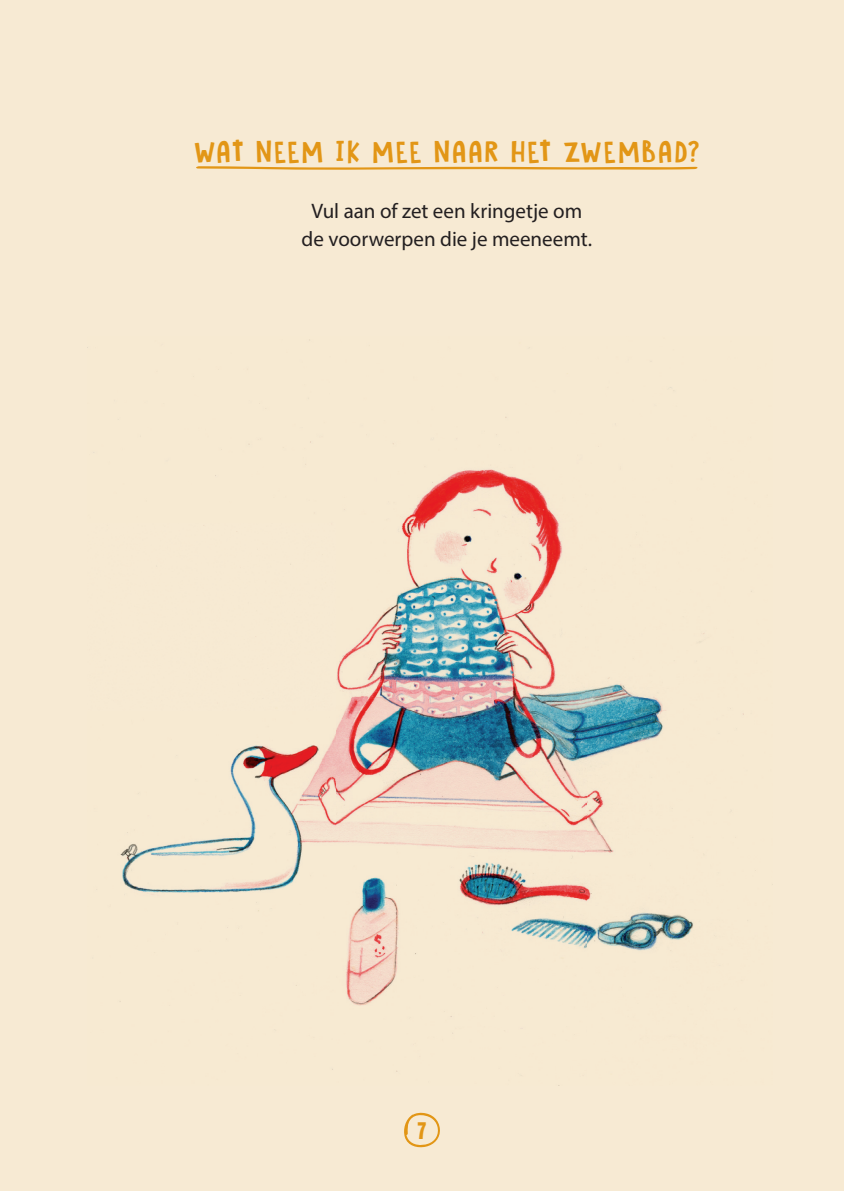
<style>
.page{position:relative;width:844px;height:1191px;background:#fff}
.page>*{position:absolute;margin:0;border:0;box-sizing:border-box;transform-origin:0 0}
.t1{font:26.25px "Hobgoblin";letter-spacing:.1em;color:#e29616}
.t2{font:21px/28px "Myriad Pro";color:#231f20;text-align:center}
.t3{font:700 21px "Rakesly Rg";color:#e29616}
</style>
<div class="page">
<div style="left:0;top:0;width:843px;height:1191px;background:#f7ead3"></div>
<img style="left:93px;top:339px;width:659px;height:747px">
<svg style="left:196px;top:166px;width:502px;height:4px"></svg>
<svg style="left:404px;top:1112px;width:36px;height:36px"></svg>
<p class="t1" style="left:194px;top:133px;width:507px">WAT NEEM IK MEE NAAR HET ZWEMBAD?</p>
<p class="t2" style="left:301px;top:196px;width:292px">Vul aan of zet een kringetje om de voorwerpen die je meeneemt.</p>
<p class="t3" style="left:417px;top:1117px;width:10px">7</p>
</div>
